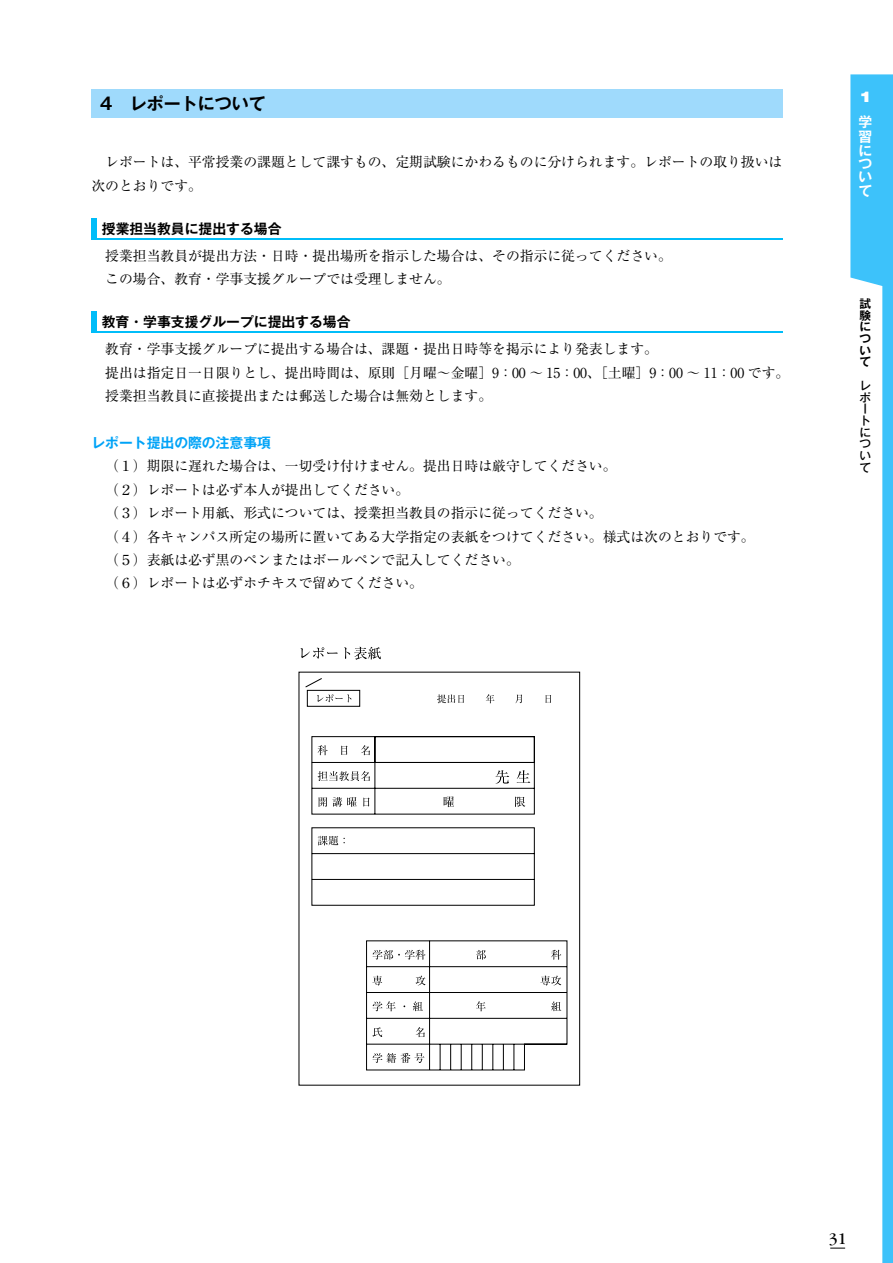
<style>
.page{position:relative;width:893px;height:1263px;background:#fff}
.page>*{position:absolute;margin:0;border:0;box-sizing:border-box;transform-origin:0 0}
.t1{font:700 16.95px "Gothic MB101 Pr 6 N De";color:#000}
.t2{font:16.95px "Garamond";color:#000}
.t3{font:900 expanded 14.85px "Helvetica Neue";color:#fff}
.t4{font:13.8px/23.4px "Ryumin Pr 6 N";color:#000}
.t5{font:700 13.8px "Gothic MB101 Pr 6 N De";color:#000}
.t6{font:700 13.8px "Gothic MB101 Pr 6 N De";color:#00a3f7}
.t7{font:700 13.8px/13.6px "Gothic MB101 Pr 6 N De";color:#fff;text-align:justify}
.t8{font:500 11.7px/11.7px "Gothic MB101 Pr 6 N";color:#000}
.t9{font:700 11.7px/11.7px "Gothic MB101 Pr 6 N De";color:#000;text-align:justify}
</style>
<div class="page">
<svg style="left:299px;top:672px;width:282px;height:413px"></svg>
<svg style="left:300px;top:647px;width:38px;height:12px"></svg>
<svg style="left:344px;top:647px;width:37px;height:13px"></svg>
<svg style="left:317px;top:694px;width:34px;height:8px"></svg>
<svg style="left:437px;top:694px;width:27px;height:9px"></svg>
<svg style="left:486px;top:694px;width:8px;height:9px"></svg>
<svg style="left:515px;top:694px;width:7px;height:9px"></svg>
<svg style="left:546px;top:695px;width:5px;height:8px"></svg>
<svg style="left:318px;top:745px;width:10px;height:10px"></svg>
<svg style="left:341px;top:746px;width:6px;height:9px"></svg>
<svg style="left:361px;top:745px;width:9px;height:10px"></svg>
<svg style="left:318px;top:771px;width:52px;height:10px"></svg>
<svg style="left:319px;top:797px;width:38px;height:10px"></svg>
<svg style="left:363px;top:797px;width:6px;height:9px"></svg>
<svg style="left:495px;top:770px;width:14px;height:14px"></svg>
<svg style="left:517px;top:770px;width:13px;height:13px"></svg>
<svg style="left:444px;top:796px;width:10px;height:11px"></svg>
<svg style="left:515px;top:796px;width:10px;height:11px"></svg>
<svg style="left:373px;top:950px;width:52px;height:10px"></svg>
<svg style="left:372px;top:975px;width:10px;height:10px"></svg>
<svg style="left:416px;top:975px;width:10px;height:10px"></svg>
<svg style="left:373px;top:1001px;width:23px;height:10px"></svg>
<svg style="left:413px;top:1001px;width:10px;height:10px"></svg>
<svg style="left:372px;top:1027px;width:10px;height:10px"></svg>
<svg style="left:416px;top:1027px;width:9px;height:10px"></svg>
<svg style="left:373px;top:1053px;width:51px;height:10px"></svg>
<svg style="left:476px;top:950px;width:10px;height:10px"></svg>
<svg style="left:551px;top:950px;width:10px;height:10px"></svg>
<svg style="left:540px;top:975px;width:21px;height:10px"></svg>
<svg style="left:476px;top:1001px;width:10px;height:10px"></svg>
<svg style="left:551px;top:1001px;width:10px;height:10px"></svg>
<svg style="left:318px;top:836px;width:27px;height:9px"></svg>
<div style="left:91px;top:90px;width:691px;height:28px;background:#9fdafc"></div>
<div style="left:91px;top:218px;width:6px;height:21px;background:#00bdf9"></div>
<hr style="left:91px;top:238px;width:691px;height:1px;background:#00bdf9">
<div style="left:91px;top:311px;width:6px;height:22px;background:#00bdf9"></div>
<hr style="left:91px;top:331px;width:691px;height:2px;background:#00bdf9">
<svg style="left:850px;top:74px;width:43px;height:1189px"></svg>
<svg style="left:830px;top:1248px;width:15px;height:1px"></svg>
<p class="t1" style="left:100px;top:90px;width:167px">4　レポートについて</p>
<p class="t4" style="left:91px;top:150px;width:692px">　レポートは、平常授業の課題として課すもの、定期試験にかわるものに分けられます。レポートの取り扱いは次のとおりです。</p>
<p class="t5" style="left:102px;top:217px;width:181px">授業担当教員に提出する場合</p>
<p class="t4" style="left:91px;top:243px;width:582px">　授業担当教員が提出方法・日時・提出場所を指示した場合は、その指示に従ってください。　この場合、教育・学事支援グループでは受理しません。</p>
<p class="t5" style="left:102px;top:310px;width:250px">教育・学事支援グループに提出する場合</p>
<p class="t4" style="left:91px;top:337px;width:699px">　教育・学事支援グループに提出する場合は、課題・提出日時等を掲示により発表します。<br>　提出は指定日一日限りとし、提出時間は、原則［月曜〜金曜］9：00 〜 15：00、［土曜］9：00 〜 11：00 です。　授業担当教員に直接提出または郵送した場合は無効とします。</p>
<p class="t6" style="left:91px;top:431px;width:181px">レポート提出の際の注意事項</p>
<p class="t4" style="left:105px;top:454px;width:651px">（１）期限に遅れた場合は、一切受け付けません。提出日時は厳守してください。<br>（２）レポートは必ず本人が提出してください。<br>（３）レポート用紙、形式については、授業担当教員の指示に従ってください。<br>（４）各キャンパス所定の場所に置いてある大学指定の表紙をつけてください。様式は次のとおりです。（５）表紙は必ず黒のペンまたはボールペンで記入してください。<br>（６）レポートは必ずホチキスで留めてください。</p>
<p class="t3" style="left:860px;top:87px;width:11px">1</p>
<p class="t7" style="left:858px;top:115px;width:15px">学習について</p>
<p class="t9" style="left:859px;top:297px;width:13px">試験について</p>
<p class="t8" style="left:859px;top:379px;width:13px">レポートについて</p>
<p class="t2" style="left:829px;top:1229px;width:20px">31</p>
</div>
